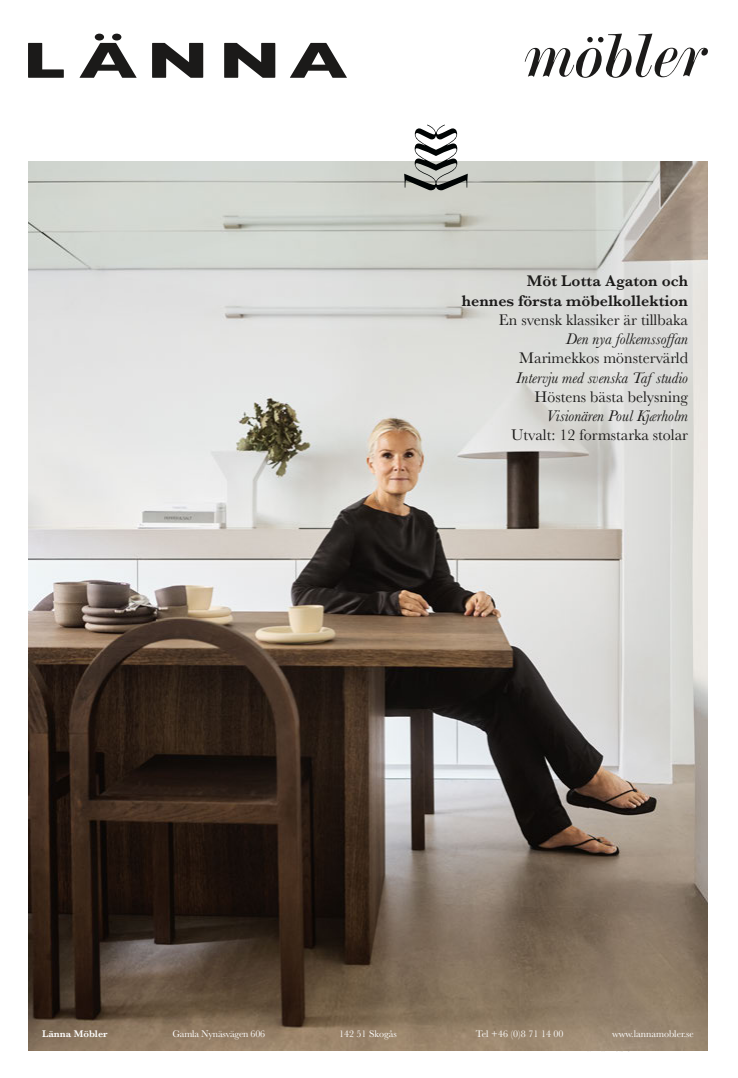
<style>
.page{position:relative;width:738px;height:1078px;background:#fff}
.page>*{position:absolute;margin:0;border:0;box-sizing:border-box;transform-origin:0 0}
.t1{font:16px "Baskerville";color:#1b1a19}
.t2{font:italic 16px "Baskerville";color:#1b1a19}
.t3{font:600 16px/19.2px "Baskerville";color:#1b1a19;text-align:right}
.t4{font:10px "Baskerville";color:#fff}
.t5{font:10px "Baskerville";letter-spacing:-.02em;color:#fff}
.t6{font:600 10px "Baskerville";color:#fff}
</style>
<div class="page">
<img style="left:28px;top:161px;width:679px;height:889px">
<svg style="left:524px;top:34px;width:183px;height:43px"></svg>
<svg style="left:28px;top:43px;width:36px;height:34px"></svg>
<svg style="left:80px;top:34px;width:57px;height:43px"></svg>
<svg style="left:152px;top:43px;width:51px;height:34px"></svg>
<svg style="left:224px;top:43px;width:51px;height:34px"></svg>
<svg style="left:290px;top:43px;width:57px;height:34px"></svg>
<svg style="left:404px;top:124px;width:63px;height:66px"></svg>
<p class="t3" style="left:461px;top:271px;width:227px">Möt Lotta Agaton och<br>hennes första möbelkollektion</p>
<p class="t1" style="left:498px;top:309px;width:190px">En svensk klassiker är tillbaka</p>
<p class="t2" style="left:565px;top:328px;width:123px">Den nya folkemssoffan</p>
<p class="t1" style="left:519px;top:348px;width:170px">Marimekkos mönstervärld</p>
<p class="t2" style="left:515px;top:366px;width:173px">Intervju med svenska Taf studio</p>
<p class="t1" style="left:534px;top:386px;width:155px">Höstens bästa belysning</p>
<p class="t2" style="left:546px;top:405px;width:143px">Visionären Poul Kjærholm</p>
<p class="t1" style="left:511px;top:424px;width:178px">Utvalt: 12 formstarka stolar</p>
<p class="t6" style="left:42px;top:1026px;width:67px">Länna Möbler</p>
<p class="t5" style="left:172px;top:1026px;width:94px">Gamla Nynäsvägen 606</p>
<p class="t4" style="left:339px;top:1026px;width:59px">142 51 Skogås</p>
<p class="t4" style="left:475px;top:1026px;width:89px">Tel +46 (0)8 71 14 00</p>
<p class="t4" style="left:611px;top:1026px;width:83px">www.lannamobler.se</p>
</div>
